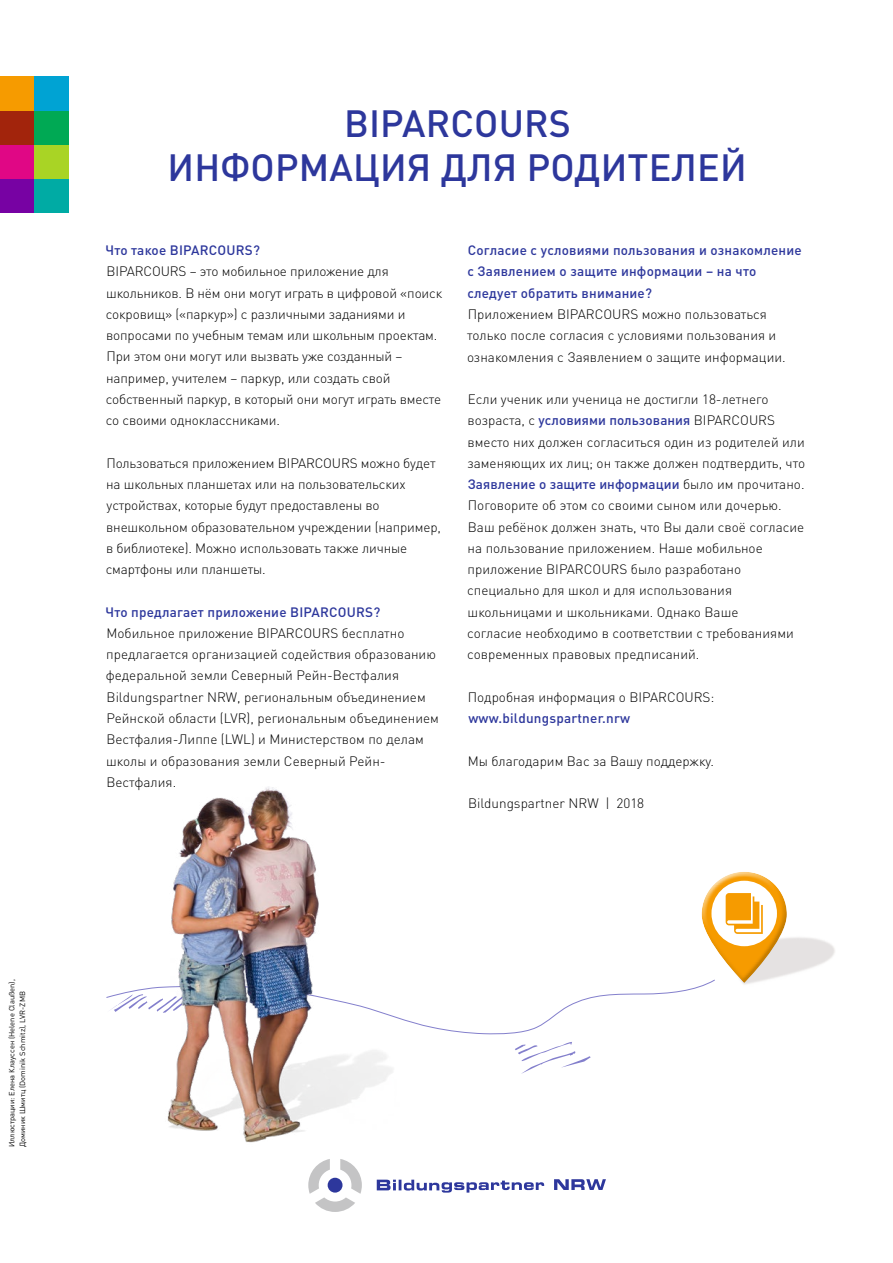
<style>
.page{position:relative;width:893px;height:1263px;background:#fff}
.page>*{position:absolute;margin:0;border:0;box-sizing:border-box;transform-origin:0 0}
.t1{font:500 37.5px/43.5px "DIN Pro";letter-spacing:.005em;color:#2d379c;text-align:center}
.t2{font:300 13.5px/21.3px "DIN Pro";color:#000}
.t3{font:500 13.5px/21.3px "DIN Pro";letter-spacing:.015em;color:#2d379c}
.t4{font:7.5px/10.6px "DIN Pro";letter-spacing:.005em;color:#000}
.s1{font-weight:500;color:#2d379c}
</style>
<div class="page">
<svg style="left:106px;top:985px;width:599px;height:50px"></svg>
<svg style="left:515px;top:1042px;width:76px;height:32px"></svg>
<img style="left:129px;top:787px;width:288px;height:356px">
<svg style="left:377px;top:1179px;width:229px;height:13px"></svg>
<svg style="left:308px;top:1159px;width:54px;height:53px"></svg>
<div style="left:328px;top:1178px;width:14px;height:14px;background:#2d379c;border-radius:50%"></div>
<img style="left:793px;top:937px;width:42px;height:36px">
<div style="left:695px;top:866px;width:90px;height:73px;background:#fff;opacity:.75"></div>
<div style="left:702px;top:885px;width:91px;height:100px;background:#000;opacity:.2"></div>
<div style="left:711px;top:881px;width:66px;height:65px;background:#fff;border-radius:50%"></div>
<svg style="left:726px;top:893px;width:37px;height:41px"></svg>
<div style="left:34px;top:179px;width:34px;height:34px;background:#00aba4"></div>
<div style="left:0;top:179px;width:34px;height:34px;background:#7702a3"></div>
<div style="left:34px;top:145px;width:34px;height:34px;background:#a9d425"></div>
<div style="left:0;top:145px;width:34px;height:34px;background:#e00785"></div>
<div style="left:34px;top:111px;width:34px;height:34px;background:#00a954"></div>
<div style="left:0;top:111px;width:34px;height:34px;background:#a2240c"></div>
<div style="left:34px;top:77px;width:34px;height:34px;background:#00a3d3"></div>
<div style="left:0;top:77px;width:34px;height:34px;background:#f69b00"></div>
<p class="t4" style="left:6px;top:1147px;width:169px;rotate:-90deg">Иллюстрации: Елена Клауссен (Helene Claußen),<br>Доминик Шмитц (Dominik Schmitz), LVR-ZMB</p>
<h1 class="t1" style="left:168px;top:100px;width:581px">BIPARCOURS<br>ИНФОРМАЦИЯ ДЛЯ РОДИТЕЛЕЙ</h1>
<p class="t3" style="left:105px;top:239px;width:156px">Что такое BIPARCOURS?</p>
<p class="t2" style="left:106px;top:260px;width:338px">BIPARCOURS – это мобильное приложение для школьников. В нём они могут играть в цифровой «поиск сокровищ» («паркур») с различными заданиями и вопросами по учебным темам или школьным проектам.<br>При этом они могут или вызвать уже созданный – например, учителем – паркур, или создать свой собственный паркур, в который они могут играть вместе со своими одноклассниками.</p>
<p class="t2" style="left:106px;top:452px;width:337px">Пользоваться приложением BIPARCOURS можно будет на школьных планшетах или на пользовательских устройствах, которые будут предоставлены во внешкольном образовательном учреждении (например, в библиотеке). Можно использовать также личные смартфоны или планшеты.</p>
<p class="t3" style="left:105px;top:601px;width:276px">Что предлагает приложение BIPARCOURS?</p>
<p class="t2" style="left:106px;top:622px;width:335px">Мобильное приложение BIPARCOURS бесплатно предлагается организацией содействия образованию федеральной земли Северный Рейн-Вестфалия Bildungspartner NRW, региональным объединением Рейнской области (LVR), региональным объединением Вестфалия-Липпе (LWL) и Министерством по делам школы и образования земли Северный Рейн-Вестфалия.</p>
<p class="t3" style="left:467px;top:239px;width:336px">Согласие с условиями пользования и ознакомление с Заявлением о защите информации – на что следует обратить внимание?</p>
<p class="t2" style="left:467px;top:303px;width:320px">Приложением BIPARCOURS можно пользоваться только после согласия с условиями пользования и ознакомления с Заявлением о защите информации.</p>
<p class="t2" style="left:467px;top:388px;width:340px">Если ученик или ученица не достигли 18-летнего возраста, с <span class="s1">условиями пользования</span> BIPARCOURS вместо них должен согласиться один из родителей или заменяющих их лиц; он также должен подтвердить, что <span class="s1">Заявление о защите информации</span> было им прочитано.<br>Поговорите об этом со своими сыном или дочерью.<br>Ваш ребёнок должен знать, что Вы дали своё согласие на пользование приложением. Наше мобильное приложение BIPARCOURS было разработано специально для школ и для использования школьницами и школьниками. Однако Ваше<br>согласие необходимо в соответствии с требованиями современных правовых предписаний.</p>
<p class="t2" style="left:468px;top:686px;width:248px">Подробная информация о BIPARCOURS:</p>
<p class="t3" style="left:468px;top:707px;width:163px">www.bildungspartner.nrw</p>
<p class="t2" style="left:468px;top:749px;width:248px">Мы благодарим Вас за Вашу поддержку.</p>
<p class="t2" style="left:468px;top:792px;width:178px">Bildungspartner NRW | 2018</p>
</div>
